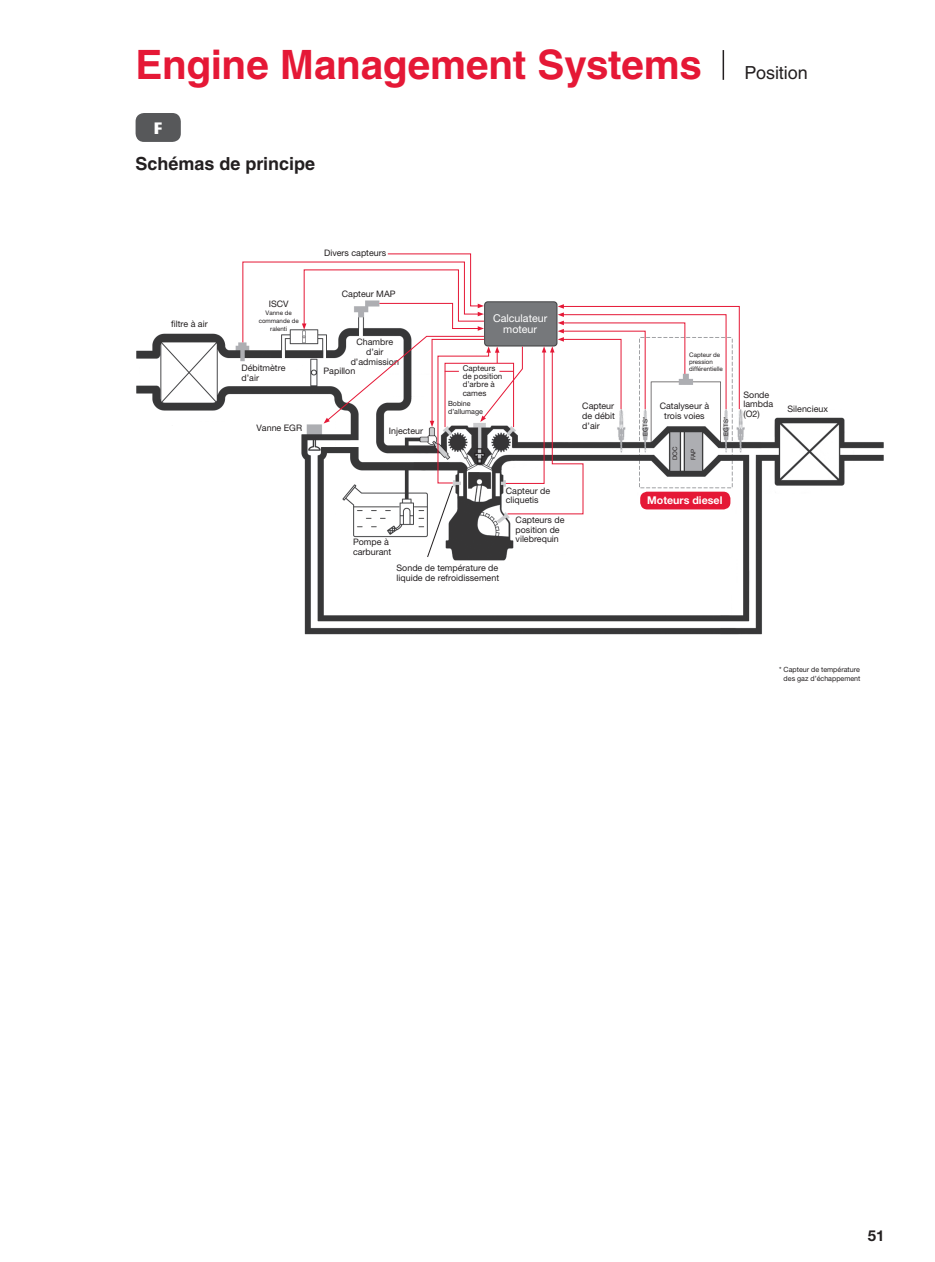
<style>
.page{position:relative;width:935px;height:1262px;background:#fff}
.page>*{position:absolute;margin:0;border:0;box-sizing:border-box;transform-origin:0 0}
.t1{font:700 40.5px "Helvetica LT Std";letter-spacing:-.005em;color:#e51836}
.t2{font:700 18px "Helvetica LT Std";color:#231f20}
.t3{font:18px "Helvetica LT Std";letter-spacing:-.005em;color:#231f20}
.t4{font:700 16.5px "Stone Sans Std";color:#fff}
.t5{font:700 15px "Helvetica Neue LT Pro";color:#231f20}
.t6{font:10.8px/10.8px "Helvetica Neue LT Pro";color:#fff;text-align:center}
.t7{font:700 10.8px "Helvetica Neue LT Pro";color:#fff}
.t8{font:9px/9.9px "Helvetica Neue LT Pro";color:#231f20}
.t9{font:8.1px/8.1px "Helvetica Neue LT Pro";color:#231f20}
.t10{font:7.2px/8.1px "Helvetica Neue LT Pro";color:#231f20;text-align:right}
.t11{font:6.3px/8.1px "Helvetica Neue LT Pro";color:#231f20;text-align:center}
.t12{font:6.15px "Helvetica Neue LT Pro";color:#231f20}
</style>
<div class="page">
<div style="left:136px;top:113px;width:45px;height:29px;background:#57585a;border-radius:9px"></div>
<hr style="left:723px;top:50px;width:1px;height:30px;background:#231f20">
<img style="left:136px;top:333px;width:748px;height:302px">
<svg style="left:242px;top:253px;width:498px;height:304px"></svg>
<h1 class="t1" style="left:136px;top:40px;width:568px">Engine Management Systems</h1>
<h3 class="t4" style="left:154px;top:118px;width:10px">F</h3>
<h2 class="t2" style="left:136px;top:153px;width:181px">Schémas de principe</h2>
<h2 class="t3" style="left:745px;top:63px;width:65px">Position</h2>
<p class="t8" style="left:171px;top:319px;width:38px">filtre à air</p>
<p class="t8" style="left:269px;top:298px;width:21px">ISCV</p>
<p class="t11" style="left:259px;top:308px;width:42px">Vanne de commande de ralenti</p>
<p class="t8" style="left:242px;top:362px;width:45px">Débitmètre d’air</p>
<p class="t8" style="left:257px;top:423px;width:47px">Vanne EGR</p>
<p class="t8" style="left:324px;top:247px;width:64px">Divers capteurs</p>
<p class="t8" style="left:342px;top:289px;width:55px">Capteur MAP</p>
<p class="t8" style="left:356px;top:337px;width:38px">Chambre</p>
<p class="t8" style="left:366px;top:347px;width:19px">d’air</p>
<p class="t8" style="left:351px;top:357px;width:50px">d’admission</p>
<p class="t8" style="left:324px;top:366px;width:33px">Papillon</p>
<p class="t8" style="left:389px;top:426px;width:36px">Injecteur</p>
<p class="t6" style="left:493px;top:313px;width:56px">Calculateur moteur</p>
<p class="t9" style="left:463px;top:364px;width:41px">Capteurs de position d’arbre à cames</p>
<p class="t10" style="left:448px;top:399px;width:36px;text-align:left">Bobine d’allumage</p>
<p class="t8" style="left:582px;top:401px;width:34px;text-align:justify">Capteur de débit d’air</p>
<p class="t8" style="left:353px;top:536px;width:40px">Pompe à carburant</p>
<p class="t8" style="left:506px;top:485px;width:46px">Capteur de cliquetis</p>
<p class="t8" style="left:516px;top:514px;width:50px">Capteurs de position de vilebrequin</p>
<p class="t8" style="left:397px;top:563px;width:104px">Sonde de température de liquide de refroidissement</p>
<p class="t12" style="left:642px;top:436px;width:20px;rotate:-90deg">EGTS*</p>
<p class="t11" style="left:689px;top:351px;width:35px;line-height:7.2px;text-align:left">Capteur de pression différentielle</p>
<p class="t8" style="left:660px;top:401px;width:51px;text-align:center">Catalyseur à trois voies</p>
<p class="t12" style="left:671px;top:460px;width:15px;rotate:-90deg">DOC</p>
<p class="t12" style="left:689px;top:460px;width:13px;rotate:-90deg">FAP</p>
<p class="t12" style="left:722px;top:436px;width:20px;rotate:-90deg">EGTS*</p>
<p class="t7" style="left:647px;top:494px;width:77px">Moteurs diesel</p>
<p class="t8" style="left:743px;top:389px;width:31px">Sonde lambda (O2)</p>
<p class="t8" style="left:787px;top:403px;width:42px">Silencieux</p>
<p class="t10" style="left:779px;top:666px;width:83px">* Capteur de température des gaz d’échappement</p>
<h3 class="t5" style="left:868px;top:1230px;width:18px">51</h3>
</div>
